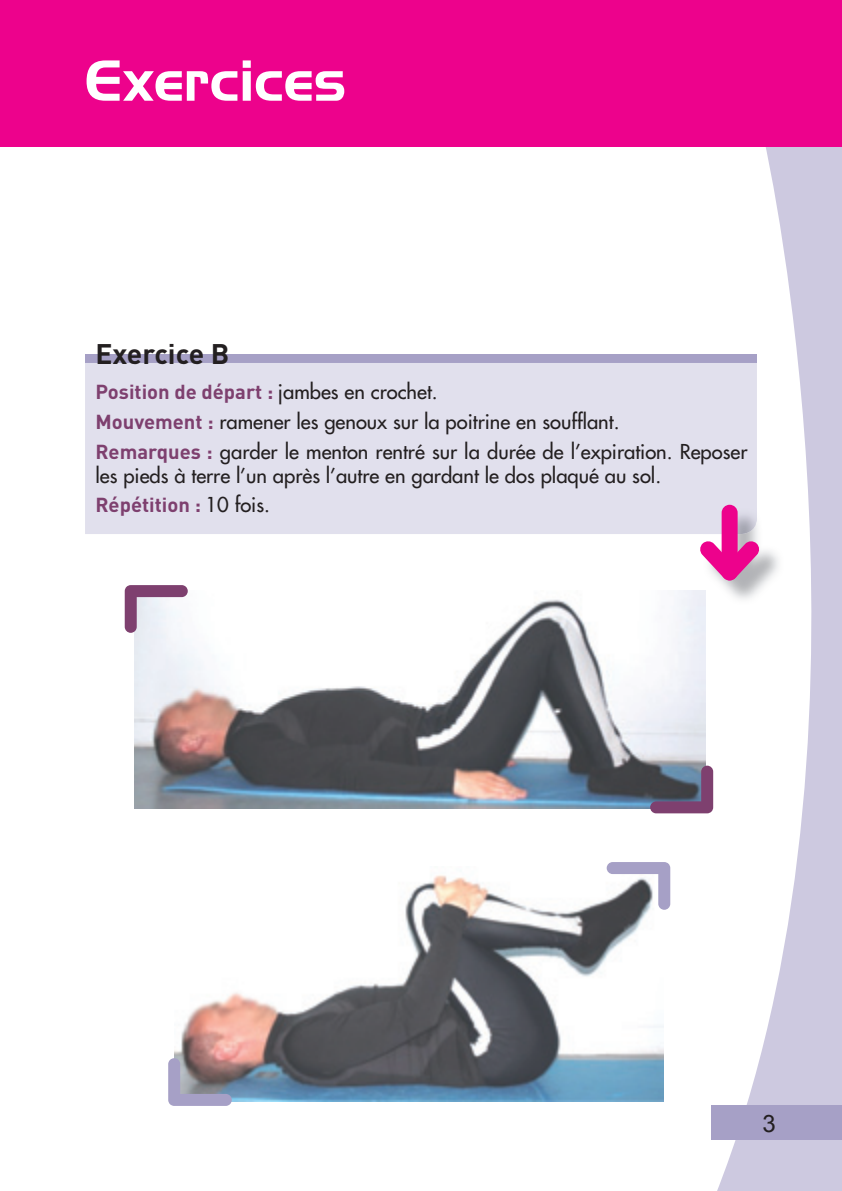
<style>
.page{position:relative;width:842px;height:1191px;background:#fff}
.page>*{position:absolute;margin:0;border:0;box-sizing:border-box;transform-origin:0 0}
.t1{font:56px "Aero";color:#fff}
.t2{font:700 28px "DIN";color:#231f20}
.t3{font:24px "Arial";color:#231f20}
.t4{font:20px/29.6px "Futura";color:#231f20}
.t5{font:700 20px "DIN";color:#7e406f}
.s1{font-family:"Futura";font-weight:400;color:#231f20}
.s2{font-family:"DIN";font-weight:700;color:#7e406f}
</style>
<div class="page">
<svg style="left:706px;top:146px;width:136px;height:1045px"></svg>
<div style="left:0;top:0;width:842px;height:146px;background:#ed028c"></div>
<div style="left:711px;top:1106px;width:131px;height:34px;background:#a6a0c6"></div>
<div style="left:85px;top:354px;width:672px;height:9px;background:#a6a0c6"></div>
<div style="left:85px;top:363px;width:672px;height:171px;background:#e1e0ed"></div>
<img style="left:704px;top:508px;width:79px;height:97px">
<img style="left:704px;top:508px;width:53px;height:26px">
<div style="left:722px;top:505px;width:16px;height:75px;background:#ed028c;border-radius:8px"></div>
<svg style="left:700px;top:540px;width:60px;height:40px"></svg>
<img style="left:135px;top:591px;width:571px;height:217px">
<img style="left:174px;top:867px;width:489px;height:235px">
<svg style="left:125px;top:585px;width:63px;height:48px"></svg>
<svg style="left:607px;top:862px;width:63px;height:47px"></svg>
<svg style="left:168px;top:1058px;width:64px;height:48px;background:#948a9a"></svg>
<svg style="left:650px;top:765px;width:63px;height:48px;background:#635670"></svg>
<h1 class="t1" style="left:85px;top:47px;width:263px">Exercices</h1>
<h2 class="t2" style="left:95px;top:335px;width:136px">Exercice B</h2>
<p class="t5" style="left:95px;top:379px;width:344px">Position de départ : <span class="s1">jambes en crochet.</span></p>
<p class="t4" style="left:95px;top:407px;width:653px"><span class="s2">Mouvement :</span> ramener les genoux sur la poitrine en soufflant.<br><span class="s2">Remarques :</span> garder le menton rentré sur la durée de l’expiration. Reposer</p>
<p class="t4" style="left:95px;top:460px;width:567px">les pieds à terre l’un après l’autre en gardant le dos plaqué au sol.</p>
<p class="t5" style="left:95px;top:492px;width:176px">Répétition : <span class="s1">10 fois.</span></p>
<p class="t3" style="left:763px;top:1107px;width:15px">3</p>
</div>
